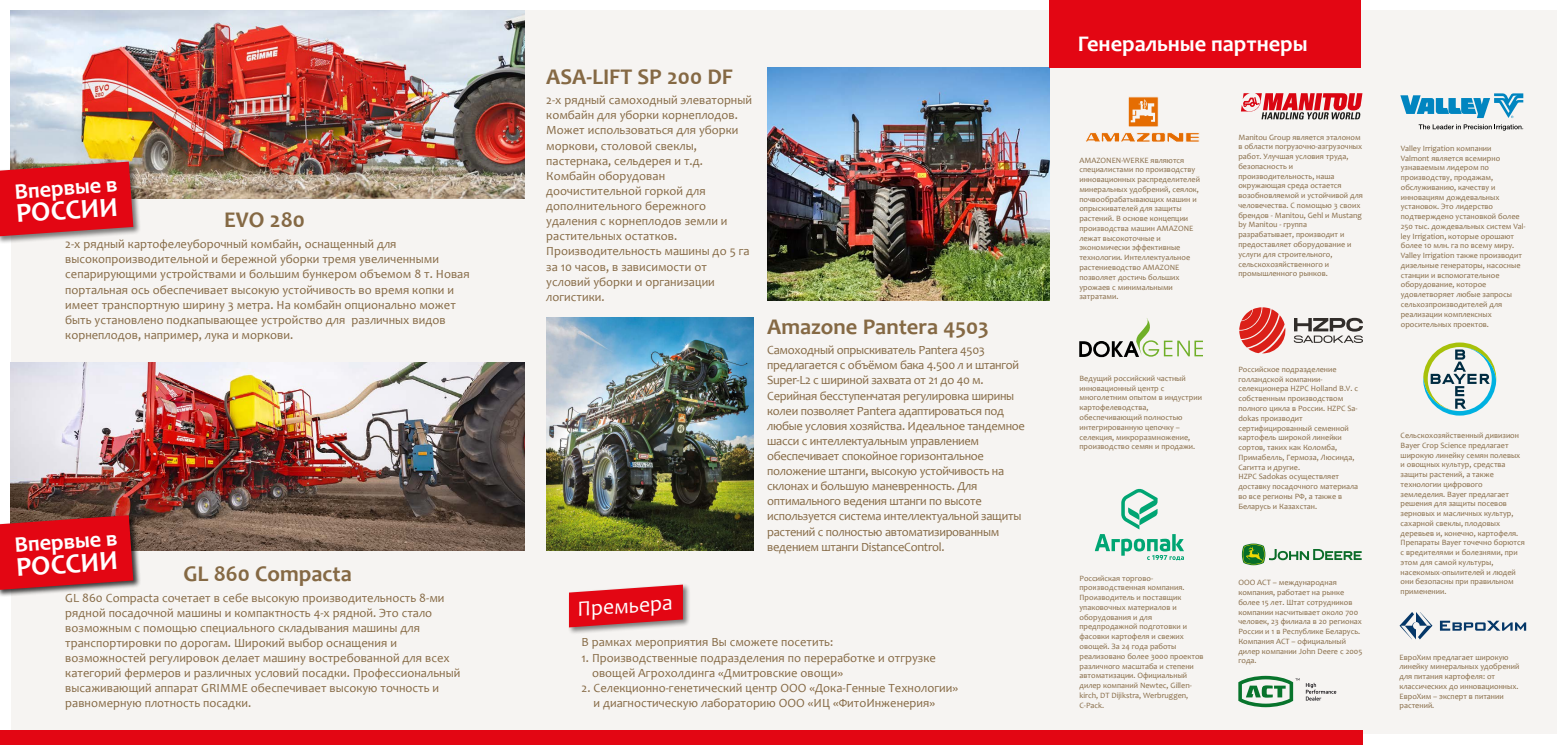
<style>
.page{position:relative;width:1567px;height:745px;background:#fff}
.page>*{position:absolute;margin:0;border:0;box-sizing:border-box;transform-origin:0 0}
.t1{font:700 27.5px "Candara";color:#fff}
.t2{font:700 22.5px "Candara";color:#856944}
.t3{font:700 22.38px "Candara";color:#fff}
.t4{font:21.88px "Candara";color:#fff}
.t5{font:12.5px/15.1px "Candara";color:#856944}
.t6{font:12.5px/15.1px "Candara";letter-spacing:-.025em;color:#856944}
.t7{font:8.12px/9.8px "Candara";color:#856944}
</style>
<div class="page">
<div style="left:11px;top:11px;width:1545px;height:722px;background:#f6f4f2"></div>
<img style="left:11px;top:11px;width:513px;height:187px">
<img style="left:767px;top:68px;width:282px;height:232px">
<div style="left:567px;top:582px;width:124px;height:52px;background:#000;opacity:.5"></div>
<svg style="left:569px;top:584px;width:114px;height:43px"></svg>
<div style="left:0;top:730px;width:1362px;height:14px;background:#e30613"></div>
<div style="left:1049px;top:0;width:312px;height:68px;background:#e30613"></div>
<svg style="left:1241px;top:93px;width:121px;height:26px"></svg>
<svg style="left:1094px;top:488px;width:89px;height:72px"></svg>
<svg style="left:1085px;top:132px;width:114px;height:10px"></svg>
<svg style="left:1128px;top:97px;width:30px;height:30px"></svg>
<div style="left:1127px;top:96px;width:31px;height:31px;border:1px solid #fff"></div>
<svg style="left:1130px;top:99px;width:24px;height:23px"></svg>
<svg style="left:1239px;top:307px;width:47px;height:46px"></svg>
<svg style="left:1293px;top:317px;width:69px;height:26px"></svg>
<svg style="left:1079px;top:341px;width:12px;height:16px"></svg>
<svg style="left:1093px;top:341px;width:16px;height:16px"></svg>
<svg style="left:1095px;top:343px;width:11px;height:11px"></svg>
<svg style="left:1111px;top:318px;width:91px;height:39px"></svg>
<img style="left:11px;top:362px;width:513px;height:188px">
<img style="left:546px;top:317px;width:207px;height:233px">
<div style="left:0;top:160px;width:141px;height:84px;background:#000;opacity:.5"></div>
<svg style="left:0;top:161px;width:133px;height:75px"></svg>
<div style="left:0;top:513px;width:141px;height:84px;background:#000;opacity:.75"></div>
<svg style="left:0;top:515px;width:133px;height:74px"></svg>
<svg style="left:1423px;top:342px;width:72px;height:73px"></svg>
<svg style="left:1418px;top:124px;width:104px;height:6px"></svg>
<svg style="left:1400px;top:93px;width:122px;height:25px"></svg>
<svg style="left:1241px;top:543px;width:120px;height:22px"></svg>
<svg style="left:1305px;top:682px;width:31px;height:18px"></svg>
<svg style="left:1238px;top:675px;width:61px;height:31px"></svg>
<svg style="left:1399px;top:612px;width:33px;height:27px"></svg>
<svg style="left:1439px;top:620px;width:86px;height:10px"></svg>
<p class="t3" style="left:14px;top:177px;width:105px;rotate:-4deg">Впервые в</p>
<p class="t1" style="left:15px;top:196px;width:103px;rotate:-4deg">РОССИИ</p>
<p class="t2" style="left:224px;top:206px;width:82px">EVO 280</p>
<p class="t5" style="left:65px;top:236px;width:406px">2-х рядный картофелеуборочный комбайн, оснащенный для высокопроизводительной и бережной уборки тремя увеличенными сепарирующими устройствами и большим бункером объемом 8 т. Новая портальная ось обеспечивает высокую устойчивость во время копки и имеет транспортную ширину 3 метра. На комбайн опционально может быть установлено подкапывающее устройство для различных видов корнеплодов, например, лука и моркови.</p>
<p class="t3" style="left:14px;top:530px;width:105px;rotate:-4deg">Впервые в</p>
<p class="t1" style="left:15px;top:549px;width:103px;rotate:-4deg">РОССИИ</p>
<p class="t2" style="left:183px;top:559px;width:170px">GL 860 Compacta</p>
<p class="t5" style="left:65px;top:590px;width:396px">GL 860 Compacta сочетает в себе высокую производительность 8-ми рядной посадочной машины и компактность 4-х рядной. Это стало возможным с помощью специального складывания машины для транспортировки по дорогам. Широкий выбор оснащения и возможностей регулировок делает машину востребованной для всех категорий фермеров и различных условий посадки. Профессиональный высаживающий аппарат GRIMME обеспечивает высокую точность и равномерную плотность посадки.</p>
<p class="t2" style="left:546px;top:63px;width:188px">ASA-LIFT SP 200 DF</p>
<p class="t5" style="left:546px;top:92px;width:207px">2-х рядный самоходный элеваторный комбайн для уборки корнеплодов.<br>Может использоваться для уборки моркови, столовой свеклы, пастернака, сельдерея и т.д.<br>Комбайн оборудован доочистительной горкой для дополнительного бережного удаления с корнеплодов земли и растительных остатков.<br>Производительность машины до 5 га за 10 часов, в зависимости от условий уборки и организации логистики.</p>
<p class="t2" style="left:767px;top:312px;width:223px">Amazone Pantera 4503</p>
<p class="t6" style="left:767px;top:342px;width:259px">Самоходный опрыскиватель Pantera 4503 предлагается с объёмом бака 4.500 л и штангой Super-L2 с шириной захвата от 21 до 40 м.<br>Серийная бесступенчатая регулировка ширины колеи позволяет Pantera адаптироваться под любые условия хозяйства. Идеальное тандемное шасси с интеллектуальным управлением обеспечивает спокойное горизонтальное положение штанги, высокую устойчивость на склонах и большую маневренность. Для оптимального ведения штанги по высоте используется система интеллектуальной защиты растений с полностью автоматизированным ведением штанги DistanceControl.</p>
<p class="t4" style="left:576px;top:595px;width:97px;rotate:-4deg">Премьера</p>
<p class="t5" style="left:581px;top:634px;width:253px">В рамках мероприятия Вы сможете посетить:</p>
<p class="t5" style="left:592px;top:649px;width:345px;text-indent:-11px">1. Производственные подразделения по переработке и отгрузке овощей Агрохолдинга «Дмитровские овощи»</p>
<p class="t5" style="left:593px;top:679px;width:366px;text-indent:-12px">2. Селекционно-генетический центр ООО «Дока-Генные Технологии» и диагностическую лабораторию ООО «ИЦ «ФитоИнженерия»</p>
<p class="t3" style="left:1077px;top:30px;width:231px">Генеральные партнеры</p>
<p class="t7" style="left:1079px;top:155px;width:122px">AMAZONEN-WERKE являются специалистами по производству инновационных распределителей минеральных удобрений, сеялок, почвообрабатывающих машин и опрыскивателей для защиты растений. В основе концепции производства машин AMAZONE лежат высокоточные и экономически эффективные технологии. Интеллектуальное растениеводство AMAZONE позволяет достичь больших урожаев с минимальными затратами.</p>
<p class="t7" style="left:1079px;top:373px;width:124px">Ведущий российский частный инновационный центр с многолетним опытом в индустрии картофелеводства, обеспечивающий полностью интегрированную цепочку – селекция, микроразмножение, производство семян и продажи.</p>
<p class="t7" style="left:1079px;top:572px;width:126px">Российская торгово&shy;производственная компания.<br>Производитель и поставщик упаковочных материалов и оборудования и для предпродажной подготовки и фасовки картофеля и свежих овощей. За 24 года работы реализовано более 3000 проектов различного масштаба и степени автоматизации. Официальный дилер компаний Newtec, Gillen&shy;kirch, DT Dijikstra, Werbruggen,<br>C-Pack.</p>
<p class="t7" style="left:1238px;top:132px;width:126px">Manitou Group является эталоном в области погрузочно-азгрузочных работ. Улучшая условия труда, безопасность и производительность, наша окружающая среда остается возобновляемой и устойчивой для человечества. С помощью 3 своих брендов - Manitou, Gehl и Mustang by Manitou - группа разрабатывает, производит и предоставляет оборудование и услуги для строительного, сельскохозяйственного и промышленного рынков.</p>
<p class="t7" style="left:1238px;top:364px;width:121px">Российское подразделение голландской компании&shy;селекционера HZPC Holland B.V. с собственным производством полного цикла в России. HZPC Sa&shy;dokas производит сертифицированный семенной картофель широкой линейки сортов, таких как Коломба,<br>Примабелль, Гермоза, Люсинда,<br>Сагитта и другие.<br>HZPC Sadokas осуществляет доставку посадочного материала во все регионы РФ, а также в<br>Беларусь и Казахстан.</p>
<p class="t7" style="left:1238px;top:577px;width:125px">ООО АСТ – международная компания, работает на рынке более 15 лет. Штат сотрудников компании насчитывает около 700 человек, 23 филиала в 20 регионах<br>России и 1 в Республике Беларусь.<br>Компания АСТ – официальный дилер компании John Deere с 2005 года.</p>
<p class="t7" style="left:1400px;top:143px;width:126px">Valley Irrigation компании<br>Valmont является всемирно узнаваемым лидером по производству, продажам, обслуживанию, качеству и инновациям дождевальных установок. Это лидерство подтверждено установкой более<br>250 тыс. дождевальных систем Val&shy;ley Irrigation, которые орошают более 10 млн. га по всему миру.<br>Valley Irrigation также производит дизельные генераторы, насосные станции и вспомогательное оборудование, которое удовлетворяет любые запросы сельхозпроизводителей для реализации комплексных оросительных проектов.</p>
<p class="t7" style="left:1400px;top:430px;width:126px">Сельскохозяйственный дивизион<br>Bayer Crop Science предлагает широкую линейку семян полевых и овощных культур, средства защиты растений, а также технологии цифрового земледелия. Bayer предлагает решения для защиты посевов зерновых и масличных культур, сахарной свеклы, плодовых деревьев и, конечно, картофеля.<br>Препараты Bayer точечно борются с вредителями и болезнями, при этом для самой культуры, насекомых-опылителей и людей они безопасны при правильном применении.</p>
<p class="t7" style="left:1399px;top:651px;width:121px">ЕвроХим предлагает широкую линейку минеральных удобрений для питания картофеля: от классических до инновационных.<br>ЕвроХим – эксперт в питании растений.</p>
</div>
